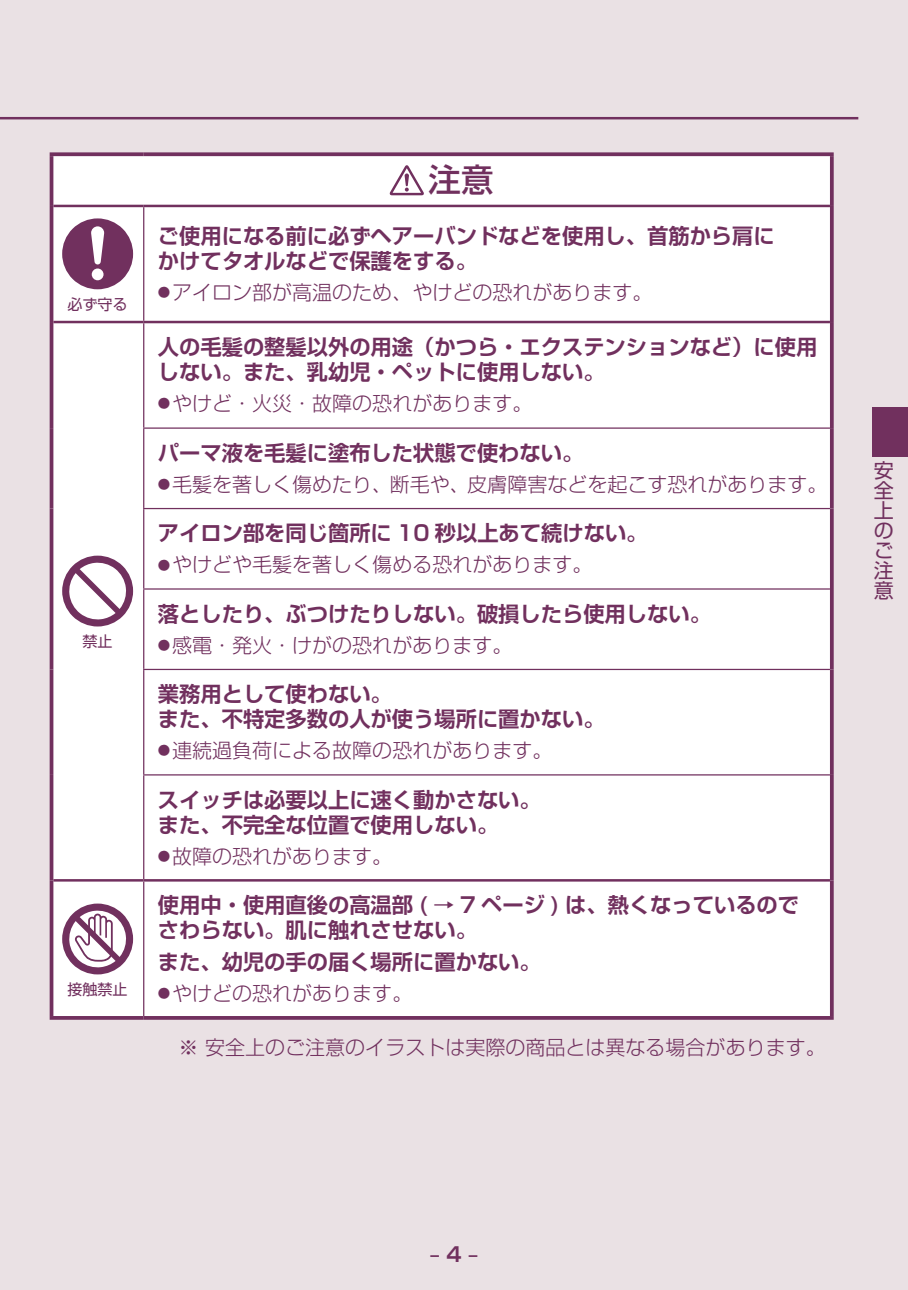
<style>
.page{position:relative;width:908px;height:1290px;background:#fff}
.page>*{position:absolute;margin:0;border:0;box-sizing:border-box;transform-origin:0 0}
.t1{font:500 32.5px "Shin Go Pro";color:#71305e}
.t2{font:700 21.25px/25px "Shin Go Pro De";color:#71305e}
.t3{font:300 20px "Shin Go Pro";color:#71305e}
.t4{font:20px/20px "Shin Go Pro";color:#71305e;text-align:justify}
.t5{font:700 20px "Shin Go Pro De";color:#71305e}
.t6{font:15px "Shin Go Pro";color:#71305e}
.s1{font-size:12.5px}
</style>
<div class="page">
<div style="left:0;top:0;width:907px;height:1290px;background:#eae1e4"></div>
<div style="left:872px;top:407px;width:35px;height:50px;background:#71305e"></div>
<hr style="left:0;top:117px;width:857px;height:2px;background:#71305e">
<div style="left:53px;top:156px;width:776px;height:860px;background:#fff"></div>
<hr style="left:50px;top:156px;width:3px;height:50px;background:#71305e">
<svg style="left:50px;top:152px;width:94px;height:4px"></svg>
<svg style="left:144px;top:152px;width:689px;height:4px;background:#7c416b"></svg>
<hr style="left:53px;top:205px;width:91px;height:2px;background:#71305e">
<svg style="left:829px;top:156px;width:4px;height:50px"></svg>
<hr style="left:144px;top:205px;width:685px;height:2px;background:#71305e">
<hr style="left:50px;top:206px;width:3px;height:116px;background:#71305e">
<hr style="left:143px;top:207px;width:1px;height:114px;background:#71305e">
<svg style="left:829px;top:206px;width:4px;height:116px"></svg>
<hr style="left:50px;top:322px;width:3px;height:106px;background:#71305e">
<hr style="left:50px;top:428px;width:3px;height:80px;background:#71305e">
<hr style="left:50px;top:508px;width:3px;height:81px;background:#71305e">
<hr style="left:50px;top:589px;width:3px;height:80px;background:#71305e">
<hr style="left:50px;top:669px;width:3px;height:106px;background:#71305e">
<hr style="left:50px;top:775px;width:3px;height:105px;background:#71305e">
<hr style="left:143px;top:323px;width:1px;height:104px;background:#71305e">
<svg style="left:829px;top:322px;width:4px;height:106px"></svg>
<hr style="left:143px;top:429px;width:1px;height:79px;background:#71305e">
<hr style="left:143px;top:509px;width:1px;height:79px;background:#71305e">
<hr style="left:143px;top:590px;width:1px;height:79px;background:#71305e">
<svg style="left:829px;top:428px;width:4px;height:80px"></svg>
<svg style="left:829px;top:508px;width:4px;height:81px"></svg>
<svg style="left:829px;top:589px;width:4px;height:80px"></svg>
<hr style="left:143px;top:427px;width:686px;height:2px;background:#71305e">
<hr style="left:143px;top:508px;width:686px;height:1px;background:#71305e">
<hr style="left:143px;top:588px;width:686px;height:2px;background:#71305e">
<hr style="left:143px;top:670px;width:1px;height:104px;background:#71305e">
<hr style="left:143px;top:669px;width:686px;height:1px;background:#71305e">
<svg style="left:829px;top:669px;width:4px;height:106px"></svg>
<hr style="left:143px;top:775px;width:1px;height:104px;background:#71305e">
<hr style="left:143px;top:774px;width:686px;height:1px;background:#71305e">
<svg style="left:829px;top:775px;width:4px;height:105px"></svg>
<hr style="left:50px;top:880px;width:3px;height:136px;background:#71305e">
<hr style="left:53px;top:879px;width:91px;height:2px;background:#71305e">
<svg style="left:50px;top:1016px;width:94px;height:4px"></svg>
<hr style="left:143px;top:881px;width:1px;height:135px;background:#71305e">
<hr style="left:144px;top:879px;width:685px;height:2px;background:#71305e">
<svg style="left:829px;top:880px;width:4px;height:136px"></svg>
<svg style="left:144px;top:1016px;width:689px;height:4px;background:#783a66"></svg>
<hr style="left:53px;top:321px;width:91px;height:2px;background:#71305e">
<hr style="left:144px;top:321px;width:685px;height:2px;background:#71305e">
<svg style="left:389px;top:165px;width:34px;height:30px"></svg>
<svg style="left:62px;top:218px;width:71px;height:71px;background:#9d7090"></svg>
<svg style="left:62px;top:556px;width:71px;height:70px;background:#cdb6c6"></svg>
<svg style="left:62px;top:903px;width:71px;height:71px;background:#c4a9bc"></svg>
<p class="t6" style="left:68px;top:292px;width:61px">必ず守る</p>
<p class="t6" style="left:83px;top:629px;width:31px">禁止</p>
<p class="t6" style="left:68px;top:977px;width:61px">接触禁止</p>
<h1 class="t1" style="left:428px;top:153px;width:66px">注意</h1>
<p class="t2" style="left:158px;top:221px;width:618px">ご使用になる前に必ずヘアーバンドなどを使用し、首筋から肩にかけてタオルなどで保護をする。</p>
<p class="t3" style="left:158px;top:276px;width:496px"><span class="s1">●</span>アイロン部が高温のため、やけどの恐れがあります。</p>
<p class="t2" style="left:158px;top:332px;width:660px">人の毛髪の整髪以外の用途（かつら・エクステンションなど）に使用しない。また、乳幼児・ペットに使用しない。</p>
<p class="t3" style="left:158px;top:387px;width:376px"><span class="s1">●</span>やけど・火災・故障の恐れがあります。</p>
<p class="t2" style="left:158px;top:438px;width:426px">パーマ液を毛髪に塗布した状態で使わない。</p>
<p class="t3" style="left:158px;top:468px;width:671px"><span class="s1">●</span>毛髪を著しく傷めたり、断毛や、皮膚障害などを起こす恐れがあります。</p>
<p class="t2" style="left:158px;top:518px;width:491px">アイロン部を同じ箇所に 10 秒以上あて続けない。</p>
<p class="t3" style="left:158px;top:548px;width:436px"><span class="s1">●</span>やけどや毛髪を著しく傷める恐れがあります。</p>
<p class="t2" style="left:158px;top:599px;width:554px">落としたり、ぶつけたりしない。破損したら使用しない。</p>
<p class="t3" style="left:158px;top:629px;width:356px"><span class="s1">●</span>感電・発火・けがの恐れがあります。</p>
<p class="t2" style="left:158px;top:679px;width:448px">業務用として使わない。<br>また、不特定多数の人が使う場所に置かない。</p>
<p class="t3" style="left:158px;top:734px;width:396px"><span class="s1">●</span>連続過負荷による故障の恐れがあります。</p>
<p class="t2" style="left:158px;top:785px;width:384px">スイッチは必要以上に速く動かさない。また、不完全な位置で使用しない。</p>
<p class="t3" style="left:158px;top:840px;width:236px"><span class="s1">●</span>故障の恐れがあります。</p>
<p class="t2" style="left:158px;top:890px;width:642px">使用中・使用直後の高温部 ( → 7 ページ ) は、熱くなっているのでさわらない。肌に触れさせない。</p>
<p class="t2" style="left:158px;top:947px;width:384px">また、幼児の手の届く場所に置かない。</p>
<p class="t3" style="left:158px;top:977px;width:256px"><span class="s1">●</span>やけどの恐れがあります。</p>
<p class="t3" style="left:178px;top:1031px;width:648px">※ 安全上のご注意のイラストは実際の商品とは異なる場合があります。</p>
<p class="t4" style="left:873px;top:458px;width:21px">安全上のご注意</p>
<p class="t5" style="left:429px;top:1238px;width:50px">‒ 4 ‒</p>
</div>
